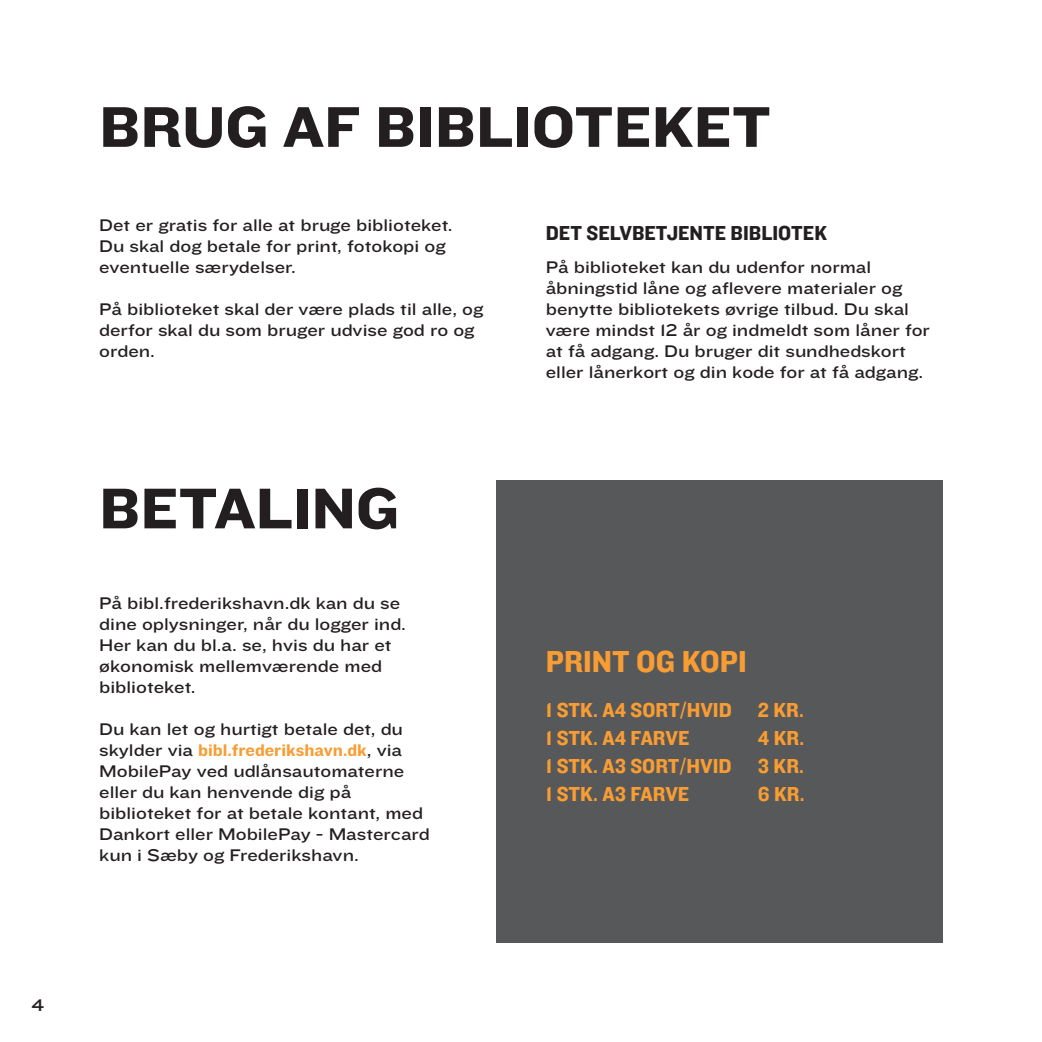
<style>
.page{position:relative;width:1042px;height:1042px;background:#fff}
.page>*{position:absolute;margin:0;border:0;box-sizing:border-box;transform-origin:0 0}
.overskrift_fed_test{font:59.5px "Knockout 52 Cruiserweight";color:#231f20}
.underoverskrift_2{font:31.5px "Knockout 51 Middleweight";color:#f89d33}
.underoverskrift_2-2{font:21px "Knockout 51 Middleweight";color:#f89d33}
.underoverskrift_2-3{font:21px "Knockout 51 Middleweight";color:#231f20}
.Brødtekst{font:17.5px/21px "Knockout 33 Junior Heviwt";color:#231f20}
.t1{font:17.5px "Knockout 34 Junior Sumo";color:#231f20}
.s1{font-family:"Knockout 52 Cruiserweight";color:#f89d33}
</style>
<div class="page">
<div style="left:496px;top:481px;width:447px;height:462px;background:#57585a"></div>
<p class="t1" style="left:31px;top:993px;width:15px">4</p>
<p class="overskrift_fed_test" style="left:99px;top:86px;width:673px">BRUG AF BIBLIOTEKET</p>
<p class="Brødtekst" style="left:99px;top:214px;width:355px">Det er gratis for alle at bruge biblioteket.<br>Du skal dog betale for print, fotokopi og eventuelle særydelser.</p>
<p class="Brødtekst" style="left:99px;top:298px;width:386px">På biblioteket skal der være plads til alle, og derfor skal du som bruger udvise god ro og orden.</p>
<p class="overskrift_fed_test" style="left:99px;top:467px;width:301px">BETALING</p>
<p class="Brødtekst" style="left:99px;top:592px;width:308px">På bibl.frederikshavn.dk kan du se dine oplysninger, når du logger ind.<br>Her kan du bl.a. se, hvis du har et økonomisk mellemværende med biblioteket.</p>
<p class="Brødtekst" style="left:99px;top:718px;width:332px">Du kan let og hurtigt betale det, du skylder via <span class="s1">bibl.frederikshavn.dk</span>, via MobilePay ved udlånsautomaterne eller du kan henvende dig på biblioteket for at betale kontant, med Dankort eller MobilePay - Mastercard kun i Sæby og Frederikshavn.</p>
<p class="underoverskrift_2-3" style="left:546px;top:219px;width:283px">DET SELVBETJENTE BIBLIOTEK</p>
<p class="Brødtekst" style="left:546px;top:256px;width:386px">På biblioteket kan du udenfor normal åbningstid låne og aflevere materialer og benytte bibliotekets øvrige tilbud. Du skal være mindst 12 år og indmeldt som låner for at få adgang. Du bruger dit sundhedskort eller lånerkort og din kode for at få adgang.</p>
<p class="underoverskrift_2" style="left:546px;top:640px;width:202px">PRINT OG KOPI</p>
<p class="underoverskrift_2-2" style="left:546px;top:695px;width:188px">1 STK. A4 SORT/HVID</p>
<p class="underoverskrift_2-2" style="left:546px;top:723px;width:145px">1 STK. A4 FARVE</p>
<p class="underoverskrift_2-2" style="left:546px;top:751px;width:187px">1 STK. A3 SORT/HVID</p>
<p class="underoverskrift_2-2" style="left:546px;top:779px;width:145px">1 STK. A3 FARVE</p>
<p class="underoverskrift_2-2" style="left:758px;top:695px;width:47px">2 KR.</p>
<p class="underoverskrift_2-2" style="left:758px;top:723px;width:48px">4 KR.</p>
<p class="underoverskrift_2-2" style="left:758px;top:751px;width:48px">3 KR.</p>
<p class="underoverskrift_2-2" style="left:758px;top:779px;width:48px">6 KR.</p>
</div>
